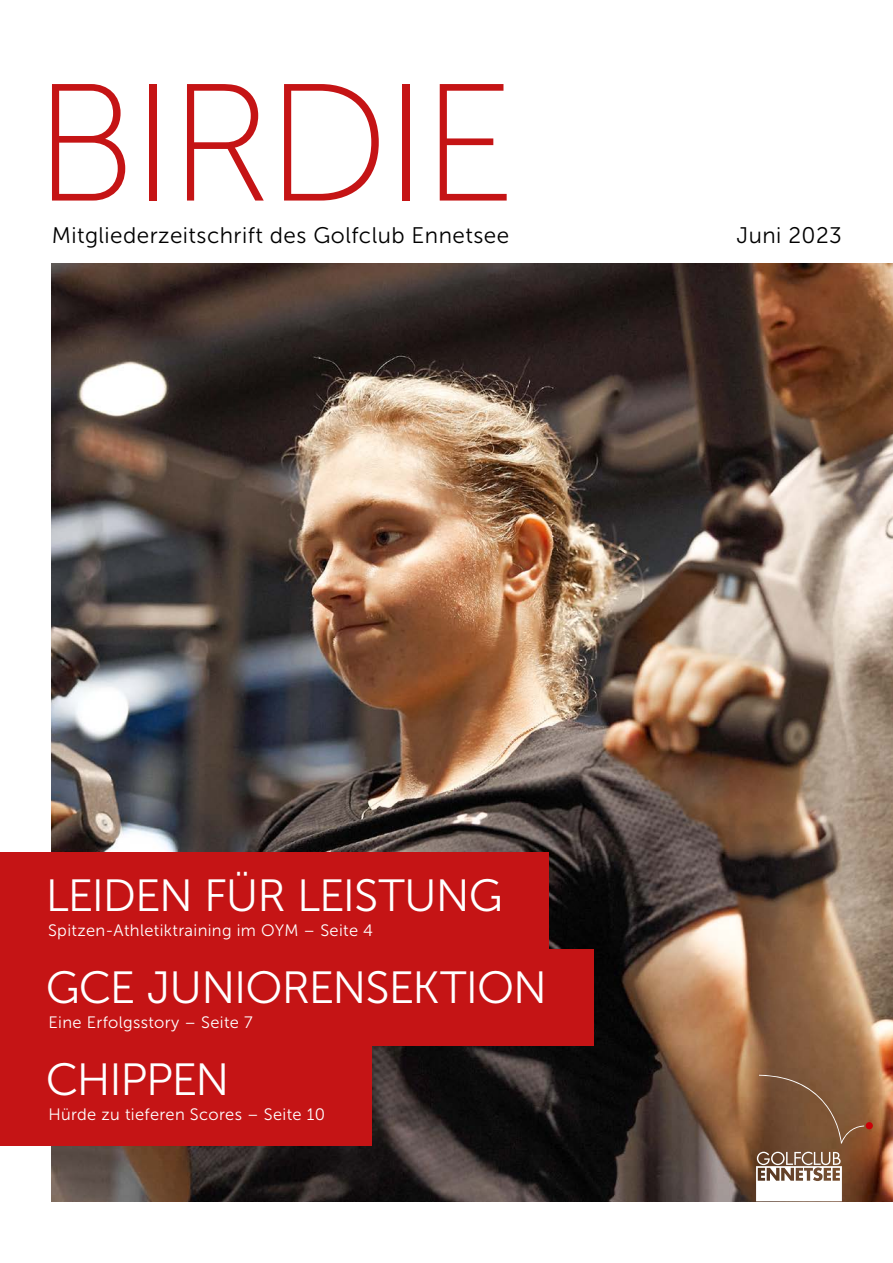
<style>
.page{position:relative;width:893px;height:1263px;background:#fff}
.page>*{position:absolute;margin:0;border:0;box-sizing:border-box;transform-origin:0 0}
.t1{font:166.5px "Museo Sans 100";letter-spacing:-.035em;color:#c51415}
.t2{font:45px/92.1px "Museo Sans 300";letter-spacing:-.025em;color:#fff}
.t3{font:22.5px "Museo Sans 300";letter-spacing:.02em;color:#000}
.t4{font:16.5px "Museo Sans 300";letter-spacing:.02em;color:#fff}
</style>
<div class="page">
<img style="left:51px;top:264px;width:842px;height:937px">
<div style="left:866px;top:1122px;width:7px;height:7px;background:#cb0008;border-radius:50%"></div>
<svg style="left:759px;top:1075px;width:105px;height:68px;background:#7d5639"></svg>
<svg style="left:756px;top:1152px;width:86px;height:49px"></svg>
<div style="left:0;top:852px;width:549px;height:108px;background:#c51415"></div>
<div style="left:0;top:949px;width:593px;height:96px;background:#c51415"></div>
<div style="left:0;top:1041px;width:372px;height:105px;background:#c51415"></div>
<h1 class="t1" style="left:34px;top:55px;width:484px">BIRDIE</h1>
<h3 class="t3" style="left:52px;top:223px;width:459px">Mitgliederzeitschrift des Golfclub Ennetsee</h3>
<h3 class="t3" style="left:737px;top:223px;width:107px">Juni 2023</h3>
<h2 class="t2" style="left:46px;top:849px;width:503px">LEIDEN FÜR LEISTUNG<br>GCE JUNIORENSEKTION</h2>
<p class="t4" style="left:48px;top:922px;width:326px">Spitzen-Athletiktraining im OYM – Seite 4</p>
<p class="t4" style="left:48px;top:1014px;width:206px">Eine Erfolgsstory – Seite 7</p>
<h2 class="t2" style="left:46px;top:1033px;width:185px">CHIPPEN</h2>
<p class="t4" style="left:48px;top:1106px;width:278px">Hürde zu tieferen Scores – Seite 10</p>
</div>
